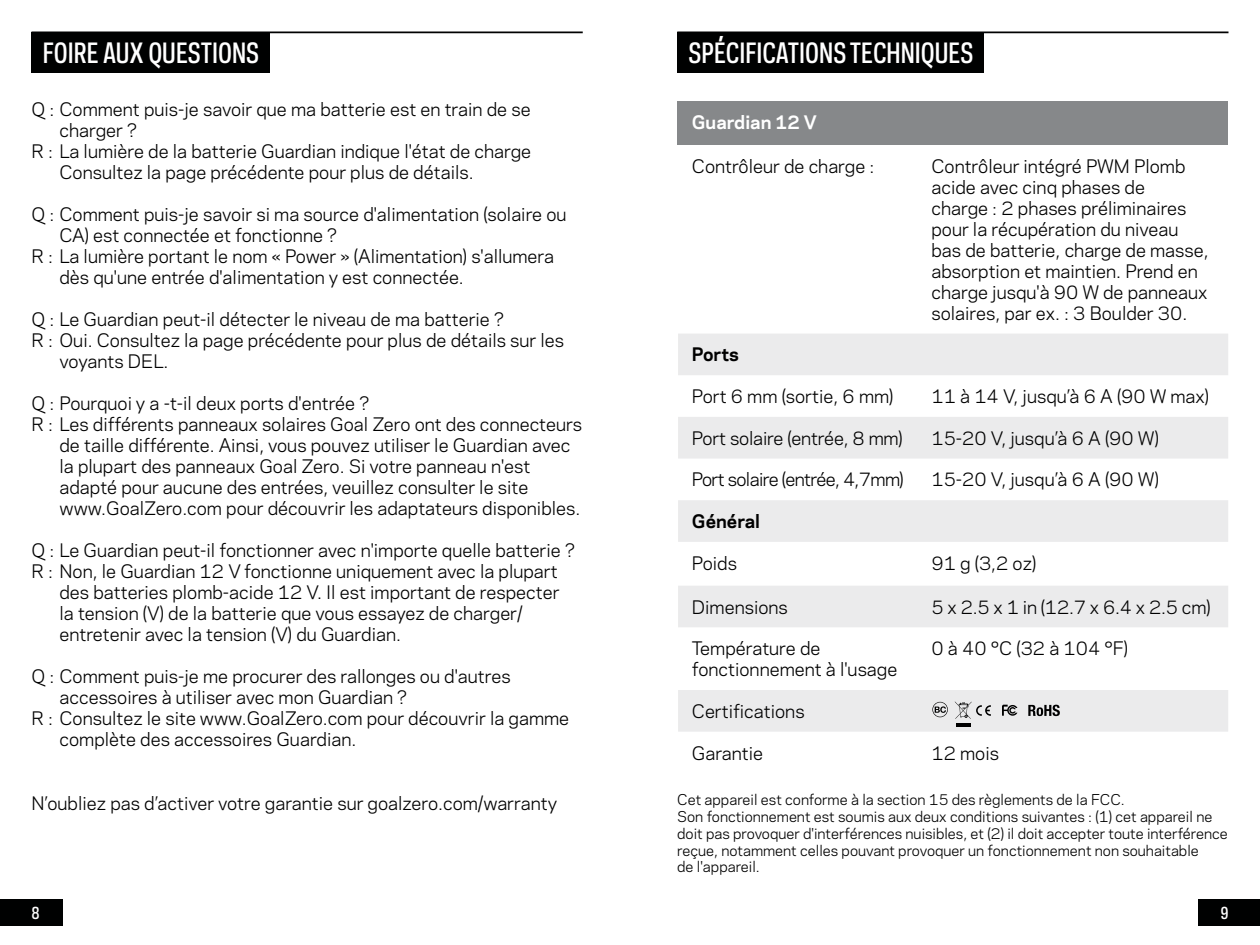
<style>
.page{position:relative;width:1260px;height:945px;background:#fff}
.page>*{position:absolute;margin:0;border:0;box-sizing:border-box;transform-origin:0 0}
.t1{font:500 26.25px "Galaxie Polaris Condensed";color:#fff}
.t2{font:17.5px/21px "Galaxie Polaris";color:#000}
.t3{font:17.5px "Galaxie Polaris";letter-spacing:-.035em;color:#000}
.t4{font:700 17.5px "Galaxie Polaris";color:#000}
.t5{font:700 17.5px "Galaxie Polaris";color:#fff}
.t6{font:500 15.75px "Galaxie Polaris Condensed";color:#fff}
.t7{font:14px/16.8px "Galaxie Polaris";color:#000}
</style>
<div class="page">
<div style="left:0;top:899px;width:63px;height:27px;background:#000101"></div>
<div style="left:1198px;top:899px;width:62px;height:27px;background:#000101"></div>
<hr style="left:677px;top:32px;width:551px;height:1px;background:#000101">
<div style="left:677px;top:33px;width:307px;height:40px;background:#000101"></div>
<svg style="left:678px;top:334px;width:550px;height:398px;fill:#ebebec"></svg>
<div style="left:678px;top:102px;width:550px;height:43px;background:#86888a"></div>
<div style="left:32px;top:33px;width:238px;height:40px;background:#000101"></div>
<hr style="left:32px;top:32px;width:551px;height:1px;background:#000101">
<svg style="left:932px;top:702px;width:16px;height:15px"></svg>
<svg style="left:1002px;top:705px;width:15px;height:11px"></svg>
<svg style="left:1028px;top:705px;width:32px;height:11px"></svg>
<svg style="left:955px;top:702px;width:36px;height:17px"></svg>
<hr style="left:956px;top:723px;width:15px;height:4px;background:#000">
<h1 class="t1" style="left:43px;top:35px;width:218px">FOIRE AUX QUESTIONS</h1>
<p class="t2" style="left:32px;top:97px;width:501px">Q : Comment puis-je savoir que ma batterie est en train de se</p>
<p class="t2" style="left:60px;top:118px;width:79px">charger ?</p>
<p class="t2" style="left:32px;top:139px;width:501px">R : La lumière de la batterie Guardian indique l'état de charge</p>
<p class="t2" style="left:60px;top:160px;width:416px">Consultez la page précédente pour plus de détails.</p>
<p class="t2" style="left:32px;top:202px;width:537px">Q : Comment puis-je savoir si ma source d'alimentation (solaire ou</p>
<p class="t2" style="left:60px;top:223px;width:279px">CA) est connectée et fonctionne ?</p>
<p class="t2" style="left:32px;top:244px;width:524px">R : La lumière portant le nom « Power » (Alimentation) s'allumera</p>
<p class="t2" style="left:60px;top:265px;width:406px">dès qu'une entrée d'alimentation y est connectée.</p>
<p class="t2" style="left:32px;top:307px;width:474px">Q : Le Guardian peut-il détecter le niveau de ma batterie ?</p>
<p class="t2" style="left:32px;top:328px;width:534px">R : Oui. Consultez la page précédente pour plus de détails sur les</p>
<p class="t2" style="left:60px;top:349px;width:111px">voyants DEL.</p>
<p class="t2" style="left:32px;top:391px;width:339px">Q : Pourquoi y a -t-il deux ports d'entrée ?</p>
<p class="t2" style="left:32px;top:412px;width:552px">R : Les différents panneaux solaires Goal Zero ont des connecteurs</p>
<p class="t2" style="left:60px;top:433px;width:512px">de taille différente. Ainsi, vous pouvez utiliser le Guardian avec</p>
<p class="t2" style="left:60px;top:454px;width:472px">la plupart des panneaux Goal Zero. Si votre panneau n'est</p>
<p class="t2" style="left:60px;top:475px;width:470px">adapté pour aucune des entrées, veuillez consulter le site</p>
<p class="t2" style="left:60px;top:496px;width:522px">www.GoalZero.com pour découvrir les adaptateurs disponibles.</p>
<p class="t2" style="left:32px;top:538px;width:545px">Q : Le Guardian peut-il fonctionner avec n'importe quelle batterie ?</p>
<p class="t2" style="left:32px;top:559px;width:528px">R : Non, le Guardian 12 V fonctionne uniquement avec la plupart</p>
<p class="t2" style="left:60px;top:580px;width:502px">des batteries plomb-acide 12 V. Il est important de respecter</p>
<p class="t2" style="left:60px;top:601px;width:465px">la tension (V) de la batterie que vous essayez de charger/</p>
<p class="t2" style="left:60px;top:622px;width:343px">entretenir avec la tension (V) du Guardian.</p>
<p class="t2" style="left:32px;top:664px;width:481px">Q : Comment puis-je me procurer des rallonges ou d'autres</p>
<p class="t2" style="left:60px;top:685px;width:349px">accessoires à utiliser avec mon Guardian ?</p>
<p class="t2" style="left:32px;top:706px;width:539px">R : Consultez le site www.GoalZero.com pour découvrir la gamme</p>
<p class="t2" style="left:60px;top:727px;width:298px">complète des accessoires Guardian.</p>
<p class="t2" style="left:32px;top:792px;width:527px">N’oubliez pas d’activer votre garantie sur goalzero.com/warranty</p>
<h1 class="t1" style="left:689px;top:35px;width:286px">SPÉCIFICATIONS TECHNIQUES</h1>
<p class="t5" style="left:692px;top:109px;width:126px">Guardian 12 V</p>
<p class="t2" style="left:692px;top:155px;width:184px">Contrôleur de charge :</p>
<p class="t2" style="left:931px;top:155px;width:279px">Contrôleur intégré PWM Plomb acide avec cinq phases de<br>charge : 2 phases préliminaires pour la récupération du niveau bas de batterie, charge de masse, absorption et maintien. Prend en charge jusqu'à 90 W de panneaux solaires, par ex. : 3 Boulder 30.</p>
<p class="t4" style="left:692px;top:341px;width:49px">Ports</p>
<p class="t2" style="left:692px;top:385px;width:203px">Port 6 mm (sortie, 6 mm)</p>
<p class="t2" style="left:931px;top:385px;width:279px">11 à 14 V, jusqu’à 6 A (90 W max)</p>
<p class="t2" style="left:692px;top:427px;width:212px">Port solaire (entrée, 8 mm)</p>
<p class="t2" style="left:931px;top:427px;width:229px">15-20 V, jusqu’à 6 A (90 W)</p>
<p class="t3" style="left:692px;top:467px;width:213px">Port solaire (entrée, 4,7mm)</p>
<p class="t2" style="left:931px;top:468px;width:229px">15-20 V, jusqu’à 6 A (90 W)</p>
<p class="t4" style="left:692px;top:508px;width:70px">Général</p>
<p class="t2" style="left:692px;top:552px;width:47px">Poids</p>
<p class="t2" style="left:931px;top:552px;width:106px">91 g (3,2 oz)</p>
<p class="t2" style="left:692px;top:595px;width:97px">Dimensions</p>
<p class="t2" style="left:931px;top:595px;width:281px">5 x 2.5 x 1 in (12.7 x 6.4 x 2.5 cm)</p>
<p class="t2" style="left:692px;top:637px;width:207px">Température de fonctionnement à l'usage</p>
<p class="t2" style="left:931px;top:637px;width:198px">0 à 40 °C (32 à 104 °F)</p>
<p class="t2" style="left:692px;top:700px;width:114px">Certifications</p>
<p class="t2" style="left:692px;top:741px;width:73px">Garantie</p>
<p class="t2" style="left:931px;top:741px;width:69px">12 mois</p>
<p class="t7" style="left:677px;top:791px;width:552px">Cet appareil est conforme à la section 15 des règlements de la FCC.<br>Son fonctionnement est soumis aux deux conditions suivantes : (1) cet appareil ne doit pas provoquer d'interférences nuisibles, et (2) il doit accepter toute interférence reçue, notamment celles pouvant provoquer un fonctionnement non souhaitable<br>de l'appareil.</p>
<p class="t6" style="left:32px;top:902px;width:10px">8</p>
<p class="t6" style="left:1221px;top:902px;width:10px">9</p>
</div>
